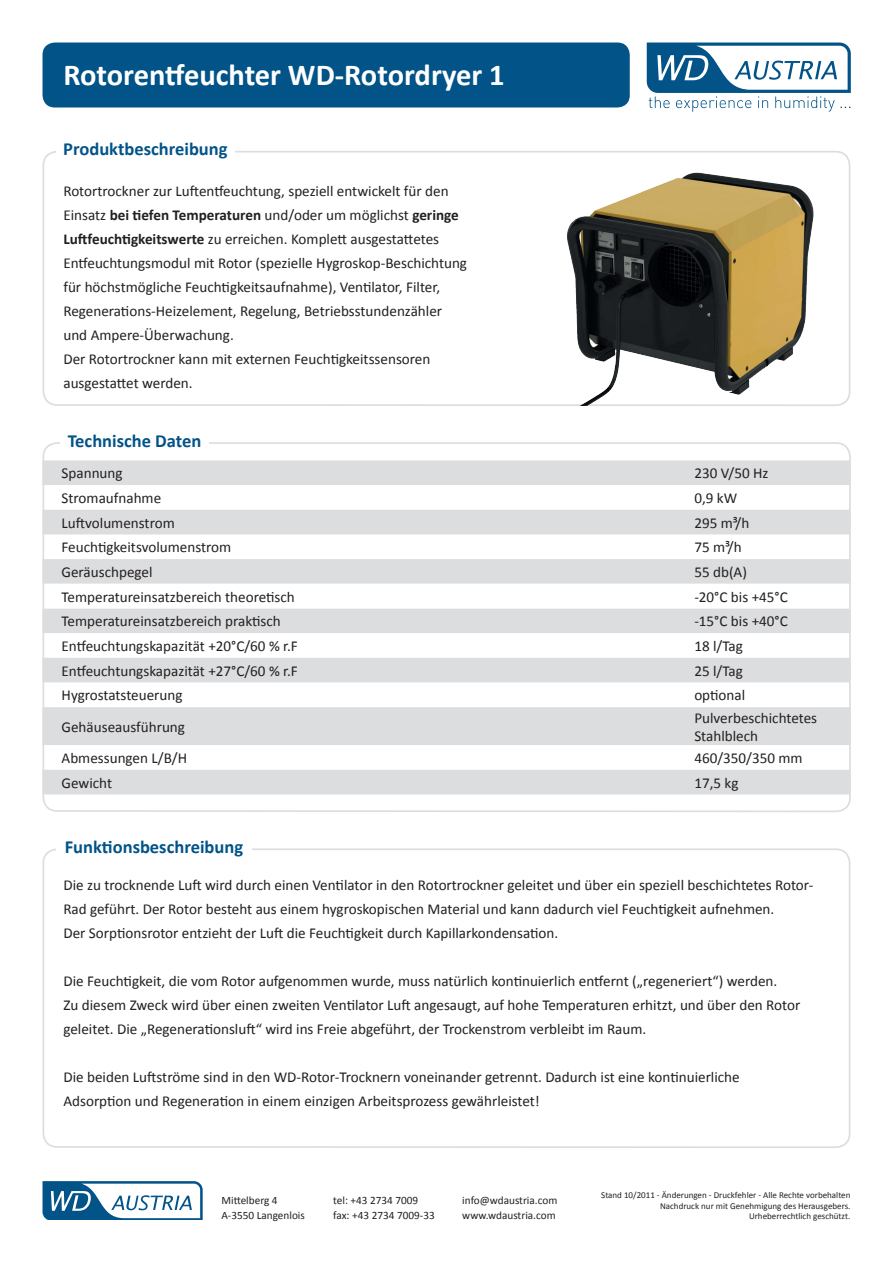
<style>
.page{position:relative;width:893px;height:1263px;background:#fff}
.page>*{position:absolute;margin:0;border:0;box-sizing:border-box;transform-origin:0 0}
.t1{font:700 30.6px "Calibri";color:#fff}
.t2{font:700 18.45px "Calibri";color:#015388}
.t3{font:15.15px/24px "Calibri";color:#231f20}
.t4{font:11.25px "Calibri";color:#231f20}
.t5{font:9px/10.5px "Calibri";color:#231f20;text-align:right}
.s1{font-weight:700}
</style>
<div class="page">
<div style="left:43px;top:43px;width:587px;height:64px;background:#015388;border-radius:12px"></div>
<svg style="left:647px;top:43px;width:204px;height:69px"></svg>
<svg style="left:43px;top:1181px;width:160px;height:39px"></svg>
<div style="left:43px;top:151px;width:807px;height:255px;border:2px solid #dcdddf;border-radius:14px"></div>
<div style="left:46px;top:460px;width:802px;height:25px;background:#dcdddf"></div>
<svg style="left:46px;top:510px;width:802px;height:284px;fill:#dcdddf"></svg>
<svg style="left:46px;top:584px;width:802px;height:24px"></svg>
<div style="left:43px;top:442px;width:808px;height:370px;border:2px solid #dcdddf;border-radius:14px"></div>
<div style="left:60px;top:433px;width:149px;height:23px;background:#fff"></div>
<div style="left:56px;top:141px;width:179px;height:23px;background:#fff"></div>
<div style="left:43px;top:848px;width:807px;height:300px;border:2px solid #dcdddf;border-radius:14px"></div>
<img style="left:549px;top:172px;width:293px;height:233px">
<div style="left:56px;top:839px;width:196px;height:23px;background:#fff"></div>
<h1 class="t1" style="left:63px;top:55px;width:443px">Rotorentfeuchter WD-Rotordryer 1</h1>
<p class="t2" style="left:63px;top:137px;width:166px">Produktbeschreibung</p>
<p class="t3" style="left:63px;top:179px;width:405px">Rotortrockner zur Luftentfeuchtung, speziell entwickelt für den Einsatz <span class="s1">bei tiefen Temperaturen</span> und/oder um möglichst <span class="s1">geringe Luftfeuchtigkeitswerte</span> zu erreichen. Komplett ausgestattetes Entfeuchtungsmodul mit Rotor (spezielle Hygroskop-Beschichtung für höchstmögliche Feuchtigkeitsaufnahme), Ventilator, Filter, Regenerations-Heizelement, Regelung, Betriebsstundenzähler und Ampere-Überwachung.<br>Der Rotortrockner kann mit externen Feuchtigkeitssensoren ausgestattet werden.</p>
<p class="t2" style="left:68px;top:429px;width:135px">Technische Daten</p>
<p class="t3" style="left:62px;top:461px;width:63px">Spannung</p>
<p class="t3" style="left:694px;top:461px;width:76px">230 V/50 Hz</p>
<p class="t3" style="left:62px;top:486px;width:101px">Stromaufnahme</p>
<p class="t3" style="left:694px;top:486px;width:44px">0,9 kW</p>
<p class="t3" style="left:62px;top:511px;width:115px">Luftvolumenstrom</p>
<p class="t3" style="left:694px;top:511px;width:57px">295 m³/h</p>
<p class="t3" style="left:62px;top:535px;width:171px">Feuchtigkeitsvolumenstrom</p>
<p class="t3" style="left:694px;top:535px;width:49px">75 m³/h</p>
<p class="t3" style="left:62px;top:560px;width:92px">Geräuschpegel</p>
<p class="t3" style="left:694px;top:560px;width:54px">55 db(A)</p>
<p class="t3" style="left:62px;top:585px;width:235px">Temperatureinsatzbereich theoretisch</p>
<p class="t3" style="left:694px;top:585px;width:95px">-20°C bis +45°C</p>
<p class="t3" style="left:62px;top:609px;width:221px">Temperatureinsatzbereich praktisch</p>
<p class="t3" style="left:694px;top:609px;width:95px">-15°C bis +40°C</p>
<p class="t3" style="left:62px;top:634px;width:238px">Entfeuchtungskapazität +20°C/60 % r.F</p>
<p class="t3" style="left:694px;top:634px;width:50px">18 l/Tag</p>
<p class="t3" style="left:62px;top:659px;width:238px">Entfeuchtungskapazität +27°C/60 % r.F</p>
<p class="t3" style="left:694px;top:659px;width:50px">25 l/Tag</p>
<p class="t3" style="left:62px;top:683px;width:122px">Hygrostatsteuerung</p>
<p class="t3" style="left:694px;top:683px;width:52px">optional</p>
<p class="t3" style="left:62px;top:715px;width:125px">Gehäuseausführung</p>
<p class="t3" style="left:694px;top:709px;width:124px;line-height:18.1px">Pulverbeschichtetes<br>Stahlblech</p>
<p class="t3" style="left:62px;top:746px;width:127px">Abmessungen L/B/H</p>
<p class="t3" style="left:694px;top:746px;width:110px">460/350/350 mm</p>
<p class="t3" style="left:62px;top:771px;width:52px">Gewicht</p>
<p class="t3" style="left:694px;top:771px;width:46px">17,5 kg</p>
<p class="t2" style="left:65px;top:835px;width:180px">Funktionsbeschreibung</p>
<p class="t3" style="left:63px;top:873px;width:751px">Die zu trocknende Luft wird durch einen Ventilator in den Rotortrockner geleitet und über ein speziell beschichtetes Rotor-<br>Rad geführt. Der Rotor besteht aus einem hygroskopischen Material und kann dadurch viel Feuchtigkeit aufnehmen.<br>Der Sorptionsrotor entzieht der Luft die Feuchtigkeit durch Kapillarkondensation.</p>
<p class="t3" style="left:63px;top:969px;width:738px">Die Feuchtigkeit, die vom Rotor aufgenommen wurde, muss natürlich kontinuierlich entfernt („regeneriert“) werden.<br>Zu diesem Zweck wird über einen zweiten Ventilator Luft angesaugt, auf hohe Temperaturen erhitzt, und über den Rotor geleitet. Die „Regenerationsluft“ wird ins Freie abgeführt, der Trockenstrom verbleibt im Raum.</p>
<p class="t3" style="left:63px;top:1065px;width:678px">Die beiden Luftströme sind in den WD-Rotor-Trocknern voneinander getrennt. Dadurch ist eine kontinuierliche<br>Adsorption und Regeneration in einem einzigen Arbeitsprozess gewährleistet!</p>
<p class="t4" style="left:221px;top:1193px;width:58px">Mittelberg 4</p>
<p class="t4" style="left:333px;top:1193px;width:87px">tel: +43 2734 7009</p>
<p class="t4" style="left:462px;top:1193px;width:97px">info@wdaustria.com</p>
<p class="t4" style="left:221px;top:1208px;width:85px">A-3550 Langenlois</p>
<p class="t4" style="left:333px;top:1208px;width:103px">fax: +43 2734 7009-33</p>
<p class="t4" style="left:462px;top:1208px;width:95px">www.wdaustria.com</p>
<p class="t5" style="left:601px;top:1190px;width:251px">Stand 10/2011 - Änderungen - Druckfehler - Alle Rechte vorbehalten<br>Nachdruck nur mit Genehmigung des Herausgebers.<br>Urheberrechtlich geschützt.</p>
</div>
